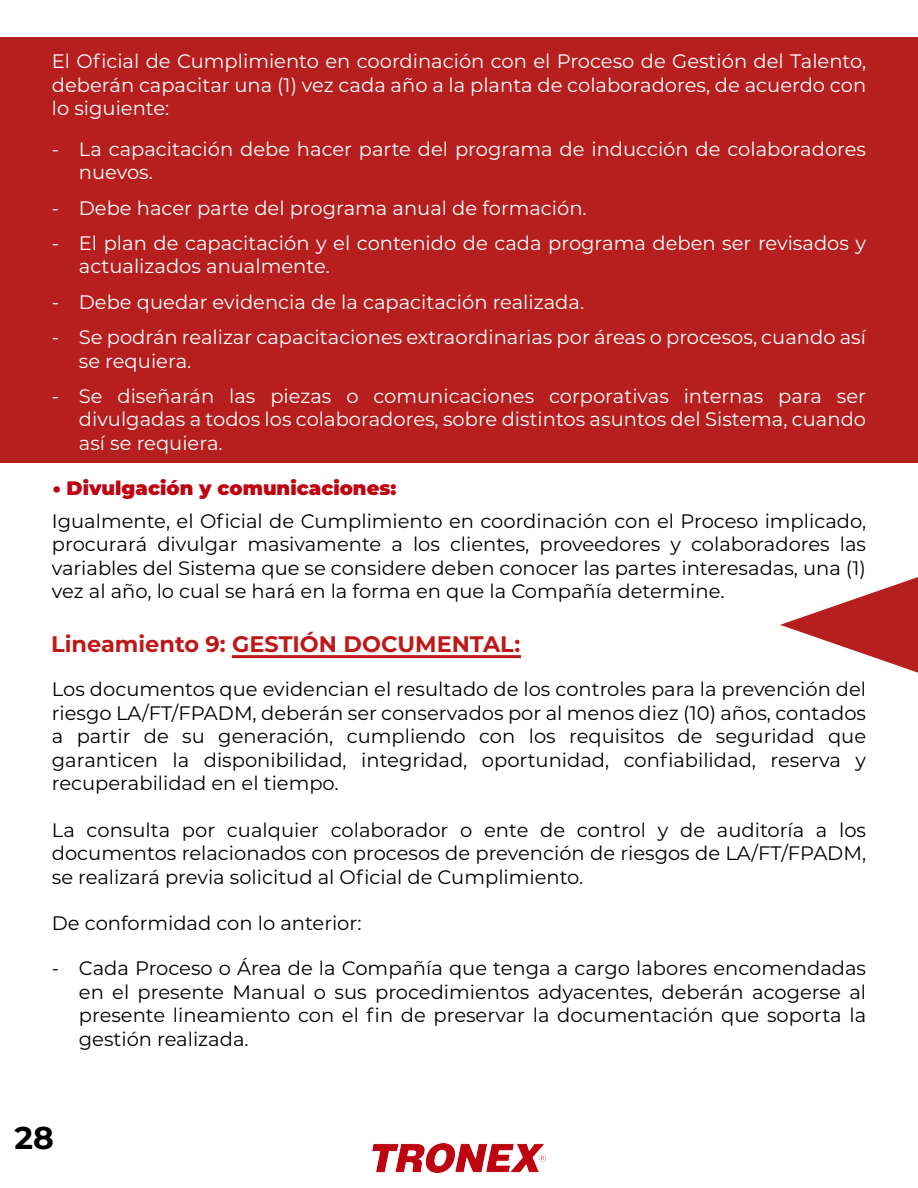
<style>
.page{position:relative;width:918px;height:1188px;background:#fff}
.page>*{position:absolute;margin:0;border:0;box-sizing:border-box;transform-origin:0 0}
.t1{font:700 31.5px "Montserrat";color:#000}
.t2{font:700 22.5px "Montserrat";color:#bf1818}
.t3{font:19.5px/23.4px "Montserrat";color:#000;text-align:justify}
.t4{font:19.5px/23.4px "Montserrat";color:#fff}
.t5{font:900 19.5px "Montserrat";color:#bf0411}
</style>
<div class="page">
<div style="left:0;top:37px;width:918px;height:426px;background:#b71e1e"></div>
<svg style="left:780px;top:577px;width:138px;height:96px"></svg>
<hr style="left:232px;top:655px;width:289px;height:3px;background:#bf1818">
<img style="left:373px;top:1144px;width:172px;height:28px">
<p class="t4" style="left:52px;top:49px;width:816px;text-align:justify">El Oficial de Cumplimiento en coordinación con el Proceso de Gestión del Talento, deberán capacitar una (1) vez cada año a la planta de colaboradores, de acuerdo con lo siguiente:</p>
<p class="t4" style="left:79px;top:137px;width:789px;text-indent:-27px">- La capacitación debe hacer parte del programa de inducción de colaboradores nuevos.</p>
<p class="t4" style="left:52px;top:195px;width:536px">- Debe hacer parte del programa anual de formación.</p>
<p class="t4" style="left:79px;top:231px;width:789px;text-indent:-27px">- El plan de capacitación y el contenido de cada programa deben ser revisados y actualizados anualmente.</p>
<p class="t4" style="left:52px;top:290px;width:534px">- Debe quedar evidencia de la capacitación realizada.</p>
<p class="t4" style="left:79px;top:325px;width:789px;text-indent:-27px">- Se podrán realizar capacitaciones extraordinarias por áreas o procesos, cuando así se requiera.</p>
<p class="t4" style="left:79px;top:384px;width:789px;text-align:justify;text-indent:-27px">- Se diseñarán las piezas o comunicaciones corporativas internas para ser divulgadas a todos los colaboradores, sobre distintos asuntos del Sistema, cuando así se requiera.</p>
<p class="t5" style="left:53px;top:473px;width:345px">• Divulgación y comunicaciones:</p>
<p class="t3" style="left:52px;top:509px;width:816px">Igualmente, el Oficial de Cumplimiento en coordinación con el Proceso implicado, procurará divulgar masivamente a los clientes, proveedores y colaboradores las variables del Sistema que se considere deben conocer las partes interesadas, una (1) vez al año, lo cual se hará en la forma en que la Compañía determine.</p>
<p class="t2" style="left:51px;top:628px;width:471px">Lineamiento 9: GESTIÓN DOCUMENTAL:</p>
<p class="t3" style="left:52px;top:677px;width:816px">Los documentos que evidencian el resultado de los controles para la prevención del riesgo LA/FT/FPADM, deberán ser conservados por al menos diez (10) años, contados a partir de su generación, cumpliendo con los requisitos de seguridad que garanticen la disponibilidad, integridad, oportunidad, confiabilidad, reserva y recuperabilidad en el tiempo.</p>
<p class="t3" style="left:52px;top:817px;width:816px">La consulta por cualquier colaborador o ente de control y de auditoría a los documentos relacionados con procesos de prevención de riesgos de LA/FT/FPADM, se realizará previa solicitud al Oficial de Cumplimiento.</p>
<p class="t3" style="left:52px;top:911px;width:311px">De conformidad con lo anterior:</p>
<p class="t3" style="left:79px;top:956px;width:789px;text-indent:-27px">- Cada Proceso o Área de la Compañía que tenga a cargo labores encomendadas en el presente Manual o sus procedimientos adyacentes, deberán acogerse al presente lineamiento con el fin de preservar la documentación que soporta la gestión realizada.</p>
<h1 class="t1" style="left:15px;top:1115px;width:41px">28</h1>
</div>
